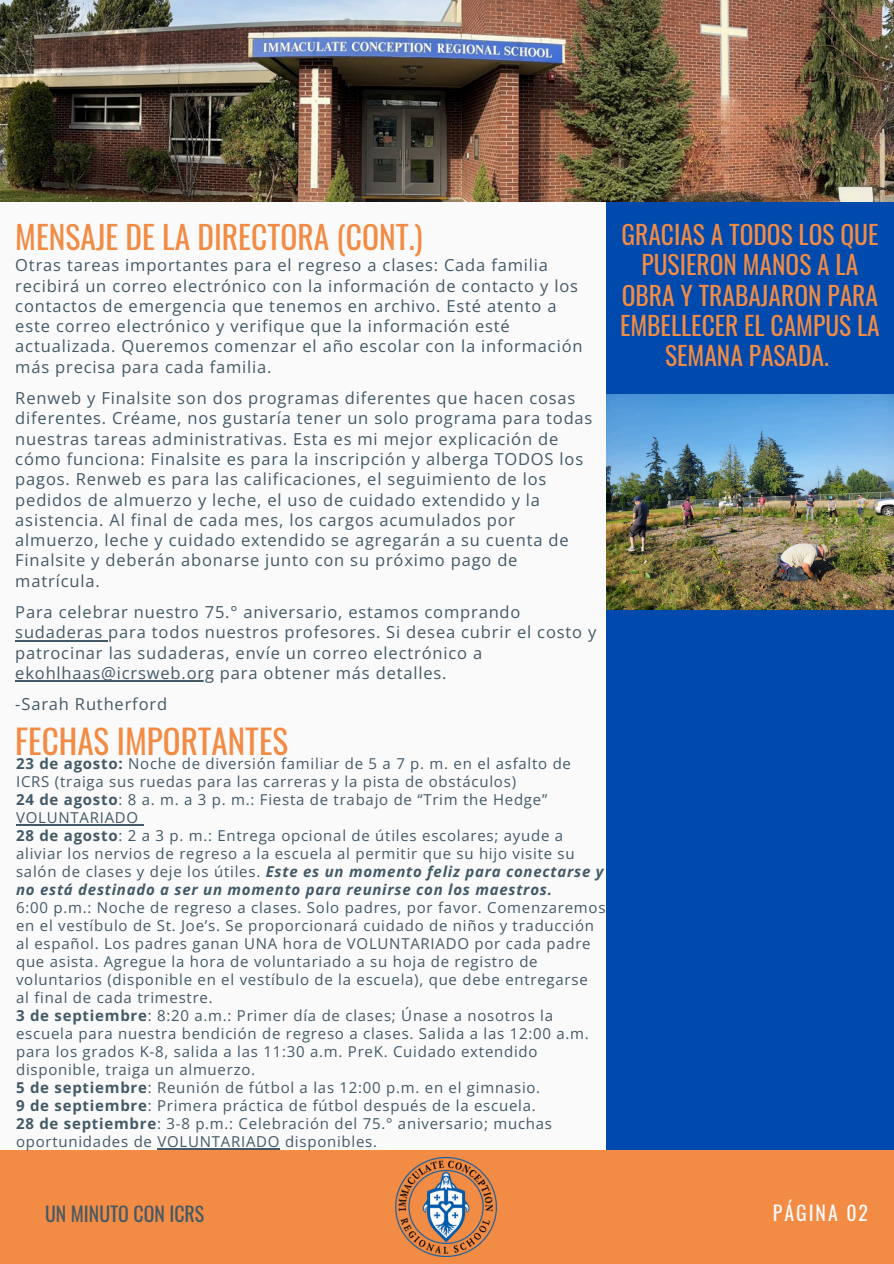
<style>
.page{position:relative;width:894px;height:1264px;background:#fff}
.page>*{position:absolute;margin:0;border:0;box-sizing:border-box;transform-origin:0 0}
.t1{font:33.15px "Oswald";color:#f28b43}
.t2{font:31.5px "Oswald";color:#f28b43}
.t3{font:25.5px/30.3px "Oswald";color:#f28b43;text-align:center}
.t4{font:19.8px "Oswald";color:#435967}
.t5{font:19.8px "Oswald";letter-spacing:.1em;color:#fafafa}
.t6{font:16.5px/20.2px "Open Sans";letter-spacing:.05em;color:#435967}
.t7{font:15px/18px "Open Sans";letter-spacing:.05em;color:#435967}
.s1{font-weight:700}
.s2{font-weight:700;font-style:italic}
</style>
<div class="page">
<div style="left:0;top:0;width:893px;height:1263px;background:#fafafa"></div>
<div style="left:0;top:1149px;width:893px;height:114px;background:#f28b43"></div>
<img style="left:396px;top:1157px;width:100px;height:99px">
<div style="left:606px;top:188px;width:287px;height:961px;background:#004aad"></div>
<img style="left:0;top:0;width:893px;height:202px">
<hr style="left:15px;top:640px;width:93px;height:1px;background:#435967">
<hr style="left:15px;top:680px;width:200px;height:2px;background:#435967">
<hr style="left:16px;top:824px;width:123px;height:1px;background:#435967">
<hr style="left:157px;top:1148px;width:123px;height:1px;background:#435967">
<img style="left:606px;top:395px;width:287px;height:214px">
<p class="t2" style="left:15px;top:213px;width:409px">MENSAJE DE LA DIRECTORA (CONT.)</p>
<p class="t6" style="left:15px;top:255px;width:568px">Otras tareas importantes para el regreso a clases: Cada familia recibirá un correo electrónico con la información de contacto y los contactos de emergencia que tenemos en archivo. Esté atento a este correo electrónico y verifique que la información esté actualizada. Queremos comenzar el año escolar con la información más precisa para cada familia.</p>
<p class="t6" style="left:15px;top:388px;width:578px">Renweb y Finalsite son dos programas diferentes que hacen cosas diferentes. Créame, nos gustaría tener un solo programa para todas nuestras tareas administrativas. Esta es mi mejor explicación de cómo funciona: Finalsite es para la inscripción y alberga TODOS los pagos. Renweb es para las calificaciones, el seguimiento de los pedidos de almuerzo y leche, el uso de cuidado extendido y la asistencia. Al final de cada mes, los cargos acumulados por almuerzo, leche y cuidado extendido se agregarán a su cuenta de Finalsite y deberán abonarse junto con su próximo pago de matrícula.</p>
<h1 class="t6" style="left:15px;top:601px;width:582px">Para celebrar nuestro 75.° aniversario, estamos comprando sudaderas para todos nuestros profesores. Si desea cubrir el costo y patrocinar las sudaderas, envíe un correo electrónico a</h1>
<p class="t6" style="left:15px;top:656px;width:432px;line-height:31.5px">ekohlhaas@icrsweb.org para obtener más detalles. -Sarah Rutherford</p>
<p class="t1" style="left:15px;top:715px;width:274px">FECHAS IMPORTANTES</p>
<p class="t7" style="left:16px;top:754px;width:556px"><span class="s1">23 de agosto:</span> Noche de diversión familiar de 5 a 7 p. m. en el asfalto de<br>ICRS (traiga sus ruedas para las carreras y la pista de obstáculos)</p>
<p class="t7" style="left:16px;top:790px;width:532px"><span class="s1">24 de agosto</span>: 8 a. m. a 3 p. m.: Fiesta de trabajo de “Trim the Hedge”<br>VOLUNTARIADO</p>
<p class="t7" style="left:16px;top:826px;width:589px"><span class="s1">28 de agosto</span>: 2 a 3 p. m.: Entrega opcional de útiles escolares; ayude a aliviar los nervios de regreso a la escuela al permitir que su hijo visite su salón de clases y deje los útiles. <span class="s2">Este es un momento feliz para conectarse y no está destinado a ser un momento para reunirse con los maestros.</span></p>
<p class="t7" style="left:16px;top:898px;width:590px">6:00 p.m.: Noche de regreso a clases. Solo padres, por favor. Comenzaremos en el vestíbulo de St. Joe’s. Se proporcionará cuidado de niños y traducción al español. Los padres ganan UNA hora de VOLUNTARIADO por cada padre que asista. Agregue la hora de voluntariado a su hoja de registro de voluntarios (disponible en el vestíbulo de la escuela), que debe entregarse<br>al final de cada trimestre.</p>
<p class="t7" style="left:16px;top:1006px;width:574px"><span class="s1">3 de septiembre</span>: 8:20 a.m.: Primer día de clases; Únase a nosotros la escuela para nuestra bendición de regreso a clases. Salida a las 12:00 a.m. para los grados K-8, salida a las 11:30 a.m. PreK. Cuidado extendido disponible, traiga un almuerzo.</p>
<p class="t7" style="left:16px;top:1078px;width:525px"><span class="s1">5 de septiembre</span>: Reunión de fútbol a las 12:00 p.m. en el gimnasio.</p>
<p class="t7" style="left:16px;top:1096px;width:521px"><span class="s1">9 de septiembre</span>: Primera práctica de fútbol después de la escuela.</p>
<p class="t7" style="left:16px;top:1114px;width:537px"><span class="s1">28 de septiembre</span>: 3-8 p.m.: Celebración del 75.° aniversario; muchas oportunidades de VOLUNTARIADO disponibles.</p>
<h3 class="t3" style="left:620px;top:218px;width:261px">GRACIAS A TODOS LOS QUE<br>PUSIERON MANOS A LA<br>OBRA Y TRABAJARON PARA<br>EMBELLECER EL CAMPUS LA<br>SEMANA PASADA.</h3>
<h1 class="t4" style="left:45px;top:1198px;width:161px">UN MINUTO CON ICRS</h1>
<p class="t5" style="left:772px;top:1197px;width:97px">PÁGINA 02</p>
</div>
